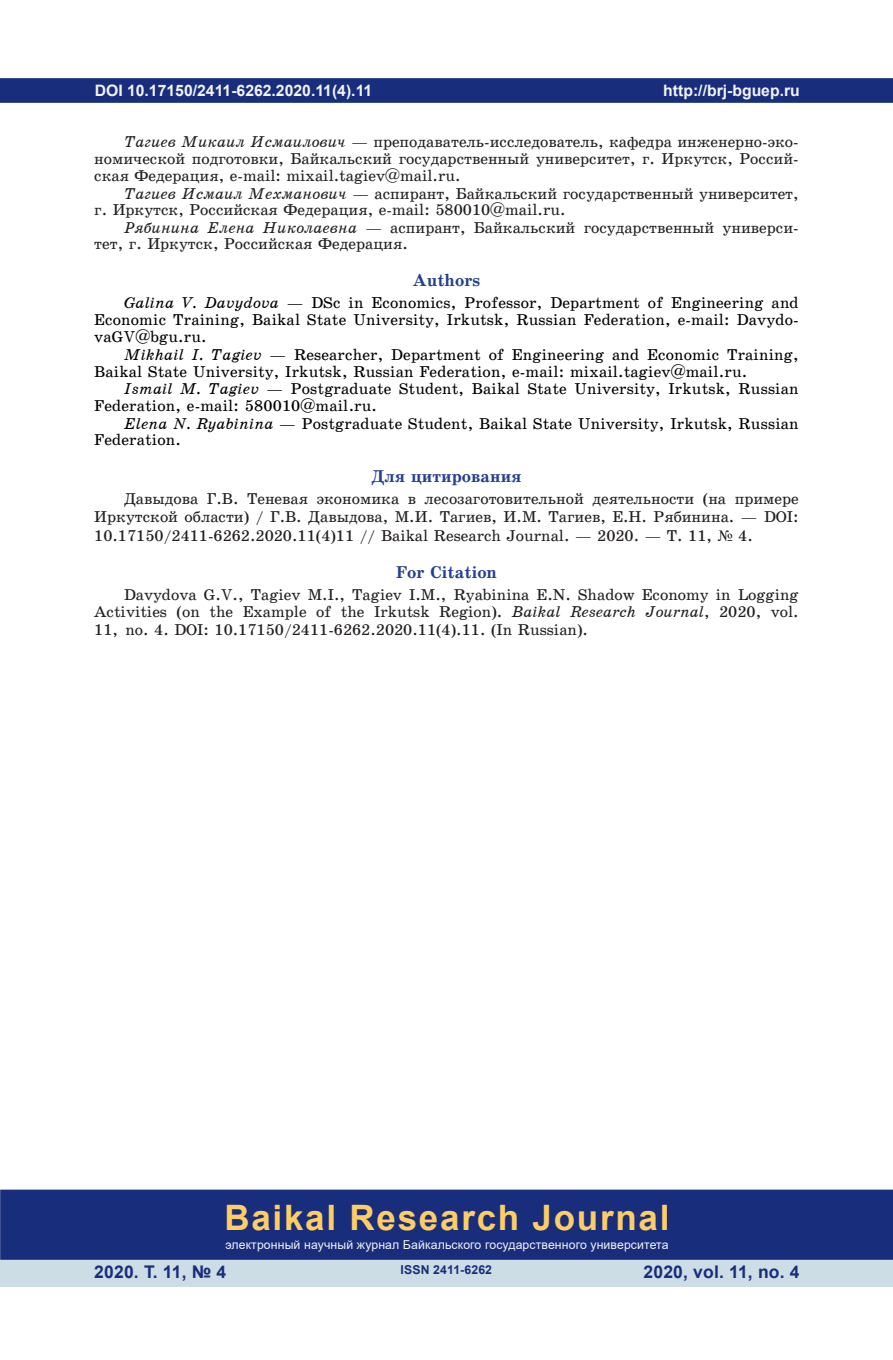
<style>
.page{position:relative;width:893px;height:1360px;background:#fff}
.page>*{position:absolute;margin:0;border:0;box-sizing:border-box;transform-origin:0 0}
.t1{font:700 35px "Arial";letter-spacing:.05em;color:#fecd64}
.t2{font:700 17.5px "Arial";letter-spacing:.01em;color:#182d7c}
.Текст_вопросы{font:17.15px "School Book C Bold";color:#253f8e}
.Текст_вопросы-2{font:15.75px/17.8px "School Book C";color:#231f20;text-align:justify}
.Текст_вопросы-3{font:15.75px/17.8px "School Book C";letter-spacing:.01em;color:#000}
.t3{font:700 15.75px "Arial";color:#f2f3f4}
.t4{font:12.25px "Arial";letter-spacing:.01em;color:#f2f3f4}
.t5{font:700 12.25px "Arial";letter-spacing:.01em;color:#182d7c}
.s1{font-family:"School Book C Italic"}
.s2{font-family:"Times New Roman"}
</style>
<div class="page">
<div style="left:0;top:78px;width:893px;height:25px;background:#182d7c;border:2px solid #182d7c"></div>
<div style="left:0;top:1258px;width:893px;height:28px;background:#cddde6"></div>
<div style="left:0;top:1189px;width:893px;height:70px;background:#182d7c;border:2px solid #182d7c"></div>
<p class="t3" style="left:95px;top:79px;width:279px">DOI 10.17150/2411-6262.2020.11(4).11</p>
<p class="t3" style="left:663px;top:79px;width:138px">http://brj-bguep.ru</p>
<p class="Текст_вопросы-2" style="left:124px;top:133px;width:676px"><span class="s1">Тагиев Микаил Исмаилович</span> — преподаватель-исследователь, кафедра инженерно-эко-</p>
<p class="Текст_вопросы-2" style="left:94px;top:150px;width:706px">номической подготовки, Байкальский государственный университет, г. Иркутск, Россий-</p>
<p class="Текст_вопросы-2" style="left:94px;top:167px;width:368px">ская Федерация, e-mail: mixail.tagiev@mail.ru.</p>
<p class="Текст_вопросы-2" style="left:124px;top:185px;width:676px"><span class="s1">Тагиев Исмаил Мехманович</span> — аспирант, Байкальский государственный университет,</p>
<p class="Текст_вопросы-2" style="left:124px;top:201px;width:676px;text-indent:-30px">г. Иркутск, Российская Федерация, e-mail: 580010@mail.ru.<br><span class="s1">Рябинина Елена Николаевна</span> — аспирант, Байкальский государственный универси-</p>
<p class="Текст_вопросы-2" style="left:94px;top:235px;width:315px">тет, г. Иркутск, Российская Федерация.</p>
<p class="Текст_вопросы" style="left:413px;top:271px;width:69px">Authors</p>
<p class="Текст_вопросы-3" style="left:124px;top:294px;width:676px"><span class="s1">Galina V. Davydova</span> — DSc in Economics, Professor, Department of Engineering and</p>
<p class="Текст_вопросы-3" style="left:94px;top:311px;width:706px">Economic Training, Baikal State University, Irkutsk, Russian Federation, e-mail: Davydo-</p>
<p class="Текст_вопросы-3" style="left:94px;top:328px;width:114px">vaGV@bgu.ru.</p>
<p class="Текст_вопросы-3" style="left:124px;top:346px;width:676px"><span class="s1">Mikhail I. Tagiev</span> — Researcher, Department of Engineering and Economic Training,</p>
<p class="Текст_вопросы-3" style="left:124px;top:362px;width:676px;text-indent:-30px">Baikal State University, Irkutsk, Russian Federation, e-mail: mixail.tagiev@mail.ru.<br><span class="s1">Ismail M. Tagiev</span> — Postgraduate Student, Baikal State University, Irkutsk, Russian</p>
<p class="Текст_вопросы-3" style="left:124px;top:397px;width:676px;text-indent:-30px">Federation, e-mail: 580010@mail.ru.<br><span class="s1">Elena N. Ryabinina</span> — Postgraduate Student, Baikal State University, Irkutsk, Russian</p>
<p class="Текст_вопросы-3" style="left:94px;top:431px;width:88px">Federation.</p>
<p class="Текст_вопросы" style="left:371px;top:467px;width:152px">Для цитирования</p>
<p class="Текст_вопросы-2" style="left:94px;top:489px;width:706px;line-height:18.7px;text-indent:30px">Давыдова Г.В. Теневая экономика в лесозаготовительной деятельности (на примере Иркутской области) / Г.В. Давыдова, М.И. Тагиев, И.М. Тагиев, Е.Н. Рябинина. — DOI:<br>10.17150/2411-6262.2020.11(4)11 // Baikal Research Journal. — 2020. — Т. 11, <span class="s2">№</span> 4.</p>
<p class="Текст_вопросы" style="left:396px;top:563px;width:103px">For Citation</p>
<p class="Текст_вопросы-2" style="left:94px;top:585px;width:706px;text-indent:30px">Davydova G.V., Tagiev M.I., Tagiev I.M., Ryabinina E.N. Shadow Economy in Logging Activities (on the Example of the Irkutsk Region). <span class="s1">Baikal Research Journal</span>, 2020, vol.<br>11, no. 4. DOI: 10.17150/2411-6262.2020.11(4).11. (In Russian).</p>
<h1 class="t1" style="left:224px;top:1192px;width:447px">Baikal Research Journal</h1>
<p class="t4" style="left:225px;top:1236px;width:445px">электронный научный журнал Байкальского государственного университета</p>
<p class="t2" style="left:94px;top:1259px;width:134px">2020. Т. 11, № 4</p>
<p class="t5" style="left:401px;top:1261px;width:93px">ISSN 2411-6262</p>
<p class="t2" style="left:643px;top:1259px;width:158px">2020, vol. 11, no. 4</p>
</div>
